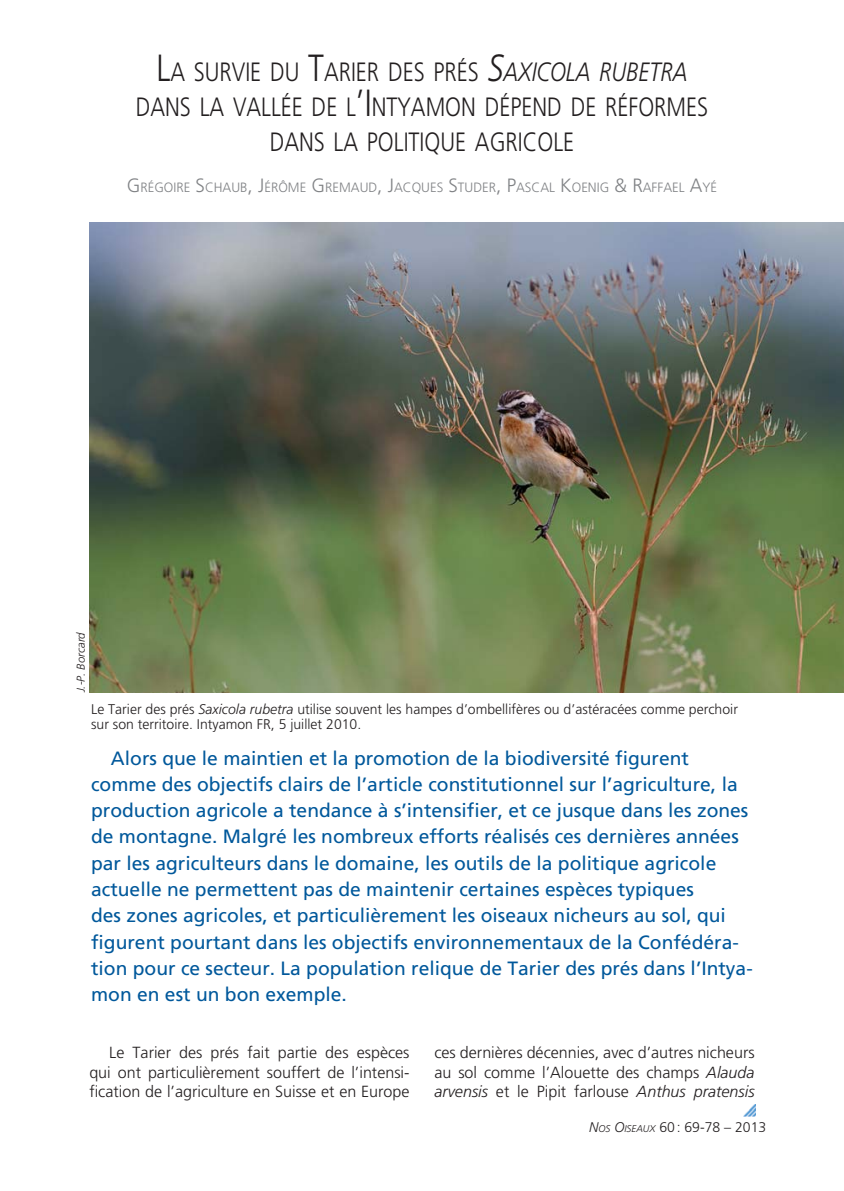
<style>
.page{position:relative;width:844px;height:1191px;background:#fff}
.page>*{position:absolute;margin:0;border:0;box-sizing:border-box;transform-origin:0 0}
.t1{font:300 26.43px/35px "Frutiger";color:#231f20;text-align:center;scale:.83 1}
.t2{font:19.25px/26.2px "Frutiger";color:#00589b}
.t3{font:300 16.1px/19.2px "Frutiger";color:#231f20;text-align:justify}
.t4{font:300 14px/15.4px "Frutiger";color:#231f20}
.t5{font:300 14px "Frutiger";color:#231f20}
.t6{font:300 13.47px "Frutiger";color:#808285}
.t7{font:italic 300 11.38px "Frutiger";color:#231f20}
.s1{font-size:37.8px}
.s2{font-style:italic;font-size:37.8px}
.s3{font-style:italic}
.s4{font-size:19.25px}
.s5{font-style:italic;font-size:9.8px}
</style>
<div class="page">
<svg style="left:743px;top:1104px;width:12px;height:12px"></svg>
<img style="left:89px;top:222px;width:754px;height:470px">
<h1 class="t1" style="left:136px;top:58px;width:691px"><span class="s1">L</span>A SURVIE DU <span class="s1">T</span>ARIER DES PRÉS <span class="s2">S</span><span class="s3">AXICOLA RUBETRA<br></span>DANS LA VALLÉE DE L<span class="s1">’I</span>NTYAMON DÉPEND DE RÉFORMES<br>DANS LA POLITIQUE AGRICOLE</h1>
<p class="t6" style="left:127px;top:182px;width:591px"><span class="s4">G</span>RÉGOIRE <span class="s4">S</span>CHAUB<span class="s4">, J</span>ÉRÔME <span class="s4">G</span>REMAUD<span class="s4">, J</span>ACQUES <span class="s4">S</span>TUDER<span class="s4">, P</span>ASCAL <span class="s4">K</span>OENIG <span class="s4">&amp; R</span>AFFAEL <span class="s4">A</span>YÉ</p>
<p class="t7" style="left:76px;top:692px;width:62px;rotate:-90deg">J.-P. Borcard</p>
<p class="t4" style="left:91px;top:702px;width:648px">Le Tarier des prés <span class="s3">Saxicola rubetra</span> utilise souvent les hampes d’ombellifères ou d’astéracées comme perchoir sur son territoire. Intyamon FR, 5 juillet 2010.</p>
<p class="t2" style="left:91px;top:746px;width:663px;text-indent:20px">Alors que le maintien et la promotion de la biodiversité figurent comme des objectifs clairs de l’article constitutionnel sur l’agriculture, la production agricole a tendance à s’intensifier, et ce jusque dans les zones de montagne. Malgré les nombreux efforts réalisés ces dernières années par les agriculteurs dans le domaine, les outils de la politique agricole actuelle ne permettent pas de maintenir certaines espèces typiques<br>des zones agricoles, et particulièrement les oiseaux nicheurs au sol, qui figurent pourtant dans les objectifs environnementaux de la Confédéra&shy;tion pour ce secteur. La population relique de Tarier des prés dans l’Intya&shy;mon en est un bon exemple.</p>
<p class="t3" style="left:89px;top:1044px;width:321px;text-indent:20px">Le Tarier des prés fait partie des espèces qui ont particulièrement souffert de l’intensi&shy;fication de l’agriculture en Suisse et en Europe</p>
<p class="t3" style="left:434px;top:1044px;width:321px">ces dernières décennies, avec d’autres nicheurs au sol comme l’Alouette des champs <span class="s3">Alauda arvensis</span> et le Pipit farlouse <span class="s3">Anthus pratensis</span></p>
<p class="t5" style="left:589px;top:1122px;width:179px"><span class="s3">N</span><span class="s5">OS</span> <span class="s3">O</span><span class="s5">ISEAUX</span> 60 : 69-78 – 2013</p>
</div>
